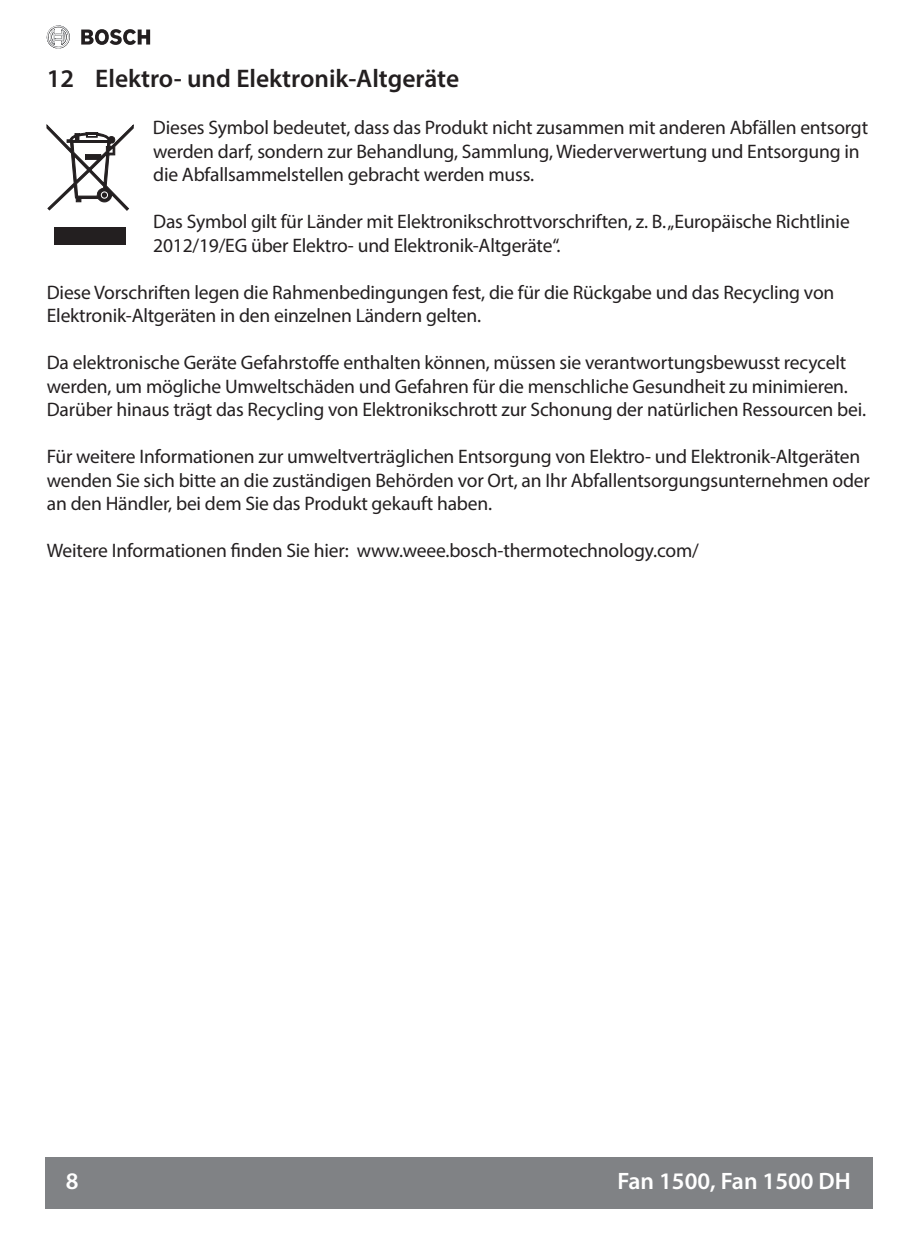
<style>
.page{position:relative;width:919px;height:1234px;background:#fff}
.page>*{position:absolute;margin:0;border:0;box-sizing:border-box;transform-origin:0 0}
.t1{font:600 25.5px "Myriad Pro";color:#231f20}
.t2{font:600 23.7px "Myriad Pro";color:#fff}
.t3{font:19.5px/23.4px "Myriad Pro";letter-spacing:-.01em;color:#231f20}
</style>
<div class="page">
<div style="left:46px;top:1157px;width:827px;height:51px;background:#808285"></div>
<svg style="left:47px;top:26px;width:23px;height:23px"></svg>
<svg style="left:81px;top:29px;width:69px;height:16px"></svg>
<svg style="left:47px;top:124px;width:87px;height:87px"></svg>
<div style="left:101px;top:191px;width:7px;height:7px;border:1px solid #fff;border-radius:50%"></div>
<div style="left:54px;top:227px;width:71px;height:17px;background:#231f20"></div>
<h1 class="t1" style="left:47px;top:62px;width:414px">12 Elektro- und Elektronik-Altgeräte</h1>
<p class="t3" style="left:153px;top:116px;width:716px">Dieses Symbol bedeutet, dass das Produkt nicht zusammen mit anderen Abfällen entsorgt werden darf, sondern zur Behandlung, Sammlung, Wiederverwertung und Entsorgung in die Abfallsammelstellen gebracht werden muss.</p>
<p class="t3" style="left:153px;top:209px;width:698px">Das Symbol gilt für Länder mit Elektronikschrottvorschriften, z. B. „Europäische Richtlinie<br>2012/19/EG über Elektro- und Elektronik-Altgeräte“.</p>
<p class="t3" style="left:47px;top:280px;width:789px">Diese Vorschriften legen die Rahmenbedingungen fest, die für die Rückgabe und das Recycling von<br>Elektronik-Altgeräten in den einzelnen Ländern gelten.</p>
<p class="t3" style="left:47px;top:350px;width:819px">Da elektronische Geräte Gefahrstoffe enthalten können, müssen sie verantwortungsbewusst recycelt werden, um mögliche Umweltschäden und Gefahren für die menschliche Gesundheit zu minimieren.<br>Darüber hinaus trägt das Recycling von Elektronikschrott zur Schonung der natürlichen Ressourcen bei.</p>
<p class="t3" style="left:47px;top:444px;width:824px">Für weitere Informationen zur umweltverträglichen Entsorgung von Elektro- und Elektronik-Altgeräten wenden Sie sich bitte an die zuständigen Behörden vor Ort, an Ihr Abfallentsorgungsunternehmen oder an den Händler, bei dem Sie das Produkt gekauft haben.</p>
<p class="t3" style="left:47px;top:538px;width:653px">Weitere Informationen finden Sie hier: www.weee.bosch-thermotechnology.com/</p>
<p class="t2" style="left:66px;top:1165px;width:14px">8</p>
<p class="t2" style="left:617px;top:1165px;width:235px">Fan 1500, Fan 1500 DH</p>
</div>
